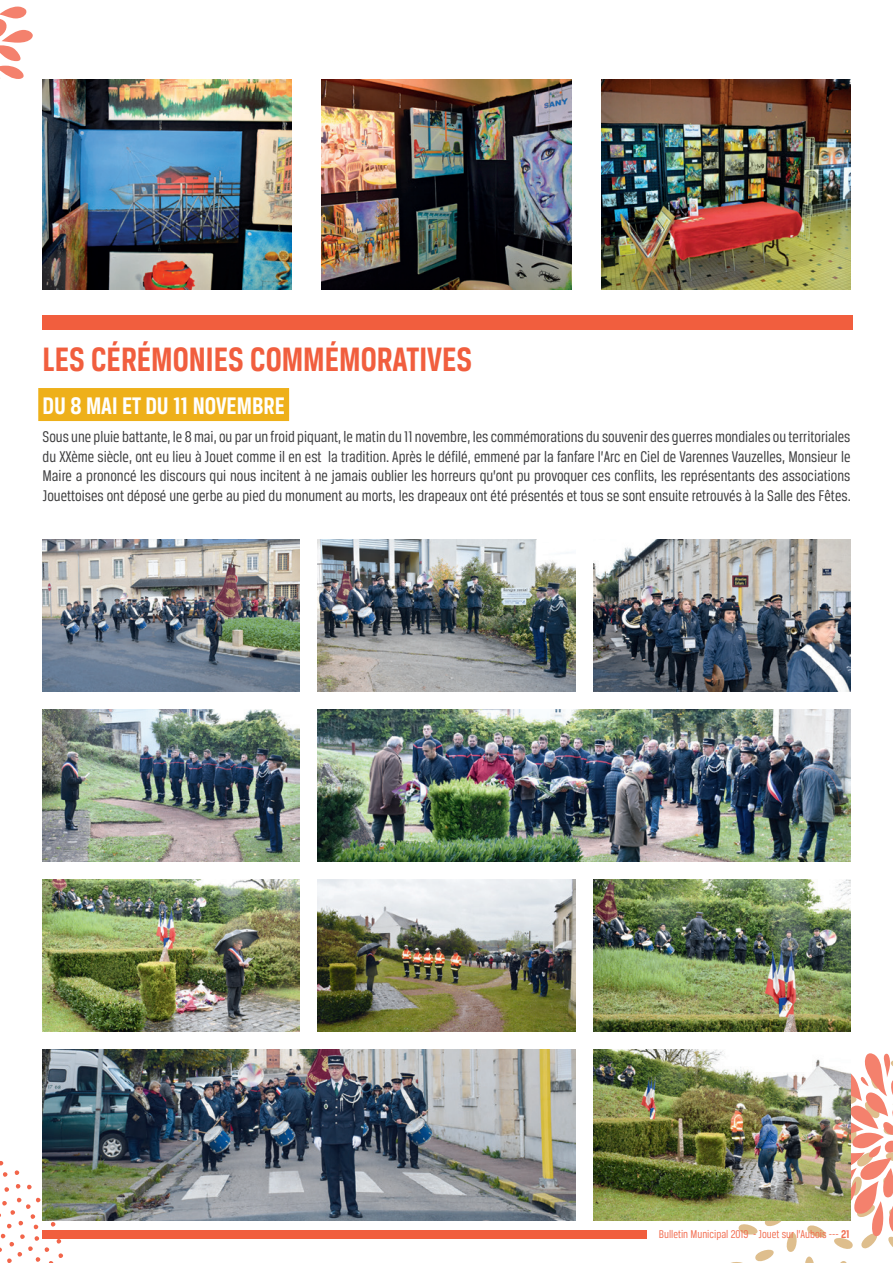
<style>
.page{position:relative;width:893px;height:1263px;background:#fff}
.page>*{position:absolute;margin:0;border:0;box-sizing:border-box;transform-origin:0 0}
.t1{font:700 36px "Breuer Condensed";color:#f15e3e}
.t2{font:700 25.5px "Breuer Condensed";color:#fff}
.t3{font:16.5px/19.8px "Breuer Condensed";color:#3e3e3f;text-align:justify}
.t4{font:12px "Breuer Condensed";color:#f26d50}
.s1{font-weight:700}
</style>
<div class="page">
<svg style="left:0;top:6px;width:33px;height:73px"></svg>
<svg style="left:727px;top:1053px;width:166px;height:210px"></svg>
<svg style="left:3px;top:1172px;width:5px;height:5px"></svg>
<svg style="left:14px;top:1170px;width:6px;height:5px"></svg>
<svg style="left:0;top:1160px;width:4px;height:6px"></svg>
<svg style="left:0;top:1184px;width:64px;height:79px"></svg>
<div style="left:38px;top:388px;width:251px;height:33px;background:#eeb01a"></div>
<img style="left:601px;top:80px;width:249px;height:210px">
<img style="left:43px;top:80px;width:249px;height:210px">
<img style="left:322px;top:80px;width:249px;height:210px">
<img style="left:43px;top:539px;width:257px;height:152px">
<img style="left:318px;top:539px;width:257px;height:152px">
<img style="left:593px;top:539px;width:257px;height:152px">
<img style="left:43px;top:709px;width:257px;height:152px">
<img style="left:318px;top:709px;width:532px;height:152px">
<img style="left:593px;top:1050px;width:257px;height:170px">
<img style="left:43px;top:879px;width:257px;height:153px">
<img style="left:318px;top:879px;width:257px;height:153px">
<img style="left:593px;top:879px;width:257px;height:153px">
<img style="left:43px;top:1050px;width:532px;height:170px">
<div style="left:43px;top:316px;width:810px;height:14px;background:#f15e3e"></div>
<div style="left:43px;top:1230px;width:604px;height:8px;background:#f15e3e"></div>
<h1 class="t1" style="left:43px;top:340px;width:431px">LES CÉRÉMONIES COMMÉMORATIVES</h1>
<h2 class="t2" style="left:43px;top:391px;width:244px">DU 8 MAI ET DU 11 NOVEMBRE</h2>
<p class="t3" style="left:43px;top:426px;width:810px">Sous une pluie battante, le 8 mai, ou par un froid piquant, le matin du 11 novembre, les commémorations du souvenir des guerres mondiales ou territoriales du XXème siècle, ont eu lieu à Jouet comme il en est la tradition. Après le défilé, emmené par la fanfare l’Arc en Ciel de Varennes Vauzelles, Monsieur le Maire a prononcé les discours qui nous incitent à ne jamais oublier les horreurs qu’ont pu provoquer ces conflits, les représentants des associations Jouettoises ont déposé une gerbe au pied du monument au morts, les drapeaux ont été présentés et tous se sont ensuite retrouvés à la Salle des Fêtes.</p>
<p class="t4" style="left:659px;top:1227px;width:192px">Bulletin Municipal 2019 - Jouet sur l’Aubois --- <span class="s1">21</span></p>
</div>
